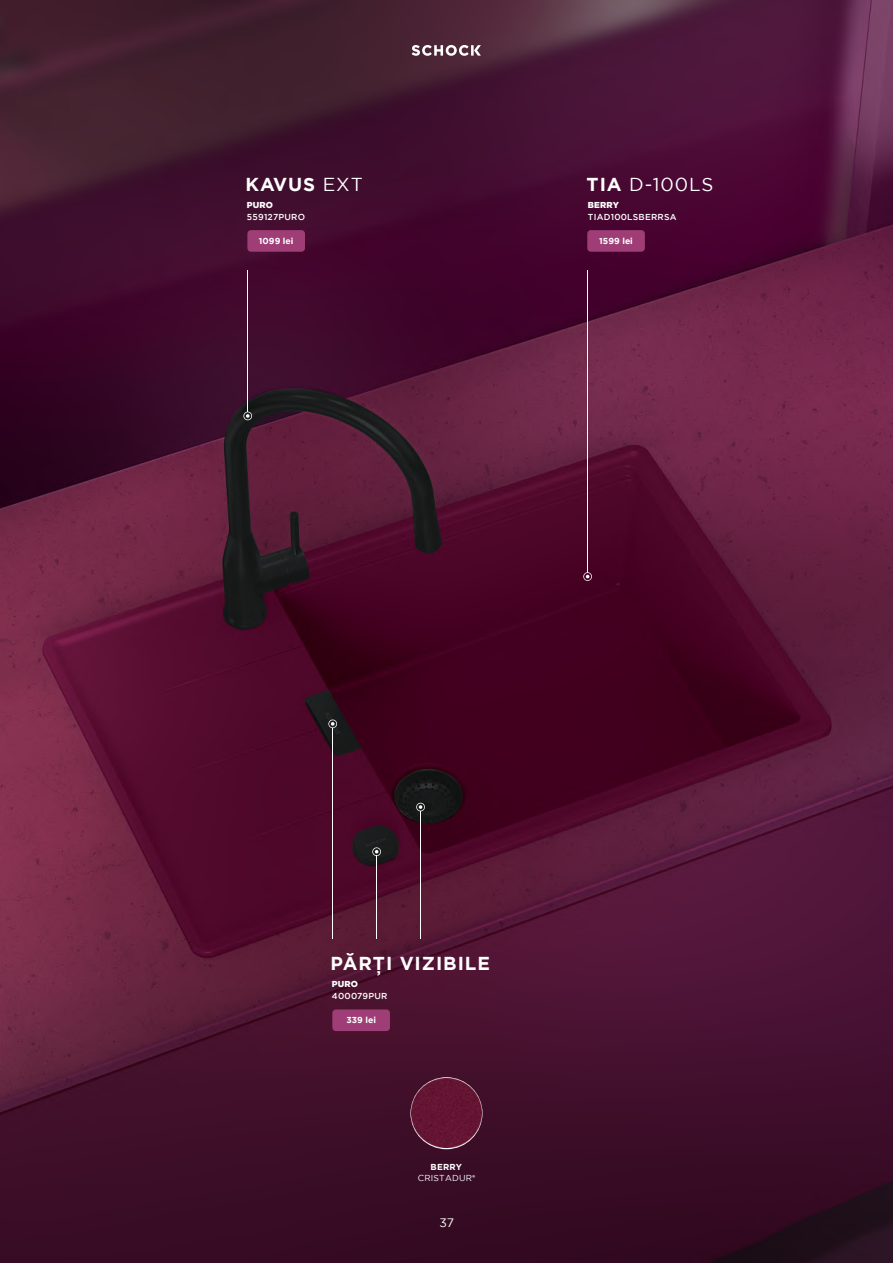
<style>
.page{position:relative;width:893px;height:1263px;background:#fff}
.page>*{position:absolute;margin:0;border:0;box-sizing:border-box;transform-origin:0 0}
.t1{font:700 18.75px "Gotham";letter-spacing:.05em;color:#fff}
.t2{font:18.75px "Gotham";letter-spacing:.05em;color:#fff}
.t3{font:12.3px "Gotham";color:#fff}
.t4{font:500 8.7px "Gotham";letter-spacing:.025em;color:#fff}
.t5{font:700 8.7px "Gotham";color:#fff}
.t6{font:900 8.7px "Gotham";letter-spacing:.025em;color:#fff}
.t7{font:8.7px "Gotham";letter-spacing:.025em;color:#fff}
.s1{font-weight:400}
.s2{font-weight:700}
</style>
<div class="page">
<img style="left:0;top:0;width:893px;height:1263px">
<img style="left:412px;top:1079px;width:69px;height:69px">
<hr style="left:420px;top:811px;width:1px;height:128px;background:#fff">
<svg style="left:416px;top:803px;width:9px;height:8px"></svg>
<hr style="left:376px;top:855px;width:1px;height:84px;background:#fff">
<svg style="left:372px;top:847px;width:9px;height:9px"></svg>
<hr style="left:332px;top:728px;width:1px;height:211px;background:#fff">
<svg style="left:328px;top:719px;width:9px;height:9px"></svg>
<div style="left:332px;top:1009px;width:58px;height:22px;background:#9e3d76;border-radius:4px"></div>
<hr style="left:587px;top:270px;width:1px;height:303px;background:#fff">
<svg style="left:583px;top:572px;width:9px;height:9px"></svg>
<div style="left:587px;top:230px;width:58px;height:22px;background:#9e3d76;border-radius:4px"></div>
<hr style="left:247px;top:270px;width:1px;height:142px;background:#fff">
<svg style="left:243px;top:412px;width:9px;height:8px"></svg>
<div style="left:247px;top:230px;width:58px;height:22px;background:#9e3d76;border-radius:4px"></div>
<svg style="left:412px;top:45px;width:69px;height:11px"></svg>
<h1 class="t1" style="left:246px;top:172px;width:119px">KAVUS <span class="s1">EXT</span></h1>
<h1 class="t2" style="left:587px;top:173px;width:128px"><span class="s2">TIA</span> D-100LS</h1>
<p class="t6" style="left:247px;top:199px;width:28px">PURO</p>
<p class="t6" style="left:588px;top:199px;width:33px">BERRY</p>
<p class="t4" style="left:247px;top:211px;width:60px">559127PURO</p>
<p class="t4" style="left:588px;top:211px;width:90px">TIAD100LSBERRSA</p>
<p class="t5" style="left:259px;top:235px;width:36px">1099 lei</p>
<p class="t5" style="left:599px;top:235px;width:35px">1599 lei</p>
<h1 class="t1" style="left:331px;top:951px;width:161px">PĂRȚI VIZIBILE</h1>
<p class="t6" style="left:332px;top:978px;width:28px">PURO</p>
<p class="t4" style="left:332px;top:990px;width:57px">400079PUR</p>
<p class="t5" style="left:346px;top:1014px;width:31px">339 lei</p>
<p class="t5" style="left:431px;top:1161px;width:33px">BERRY</p>
<p class="t7" style="left:418px;top:1172px;width:59px">CRISTADUR<span class="s2">®</span></p>
<h2 class="t3" style="left:439px;top:1214px;width:16px">37</h2>
</div>
